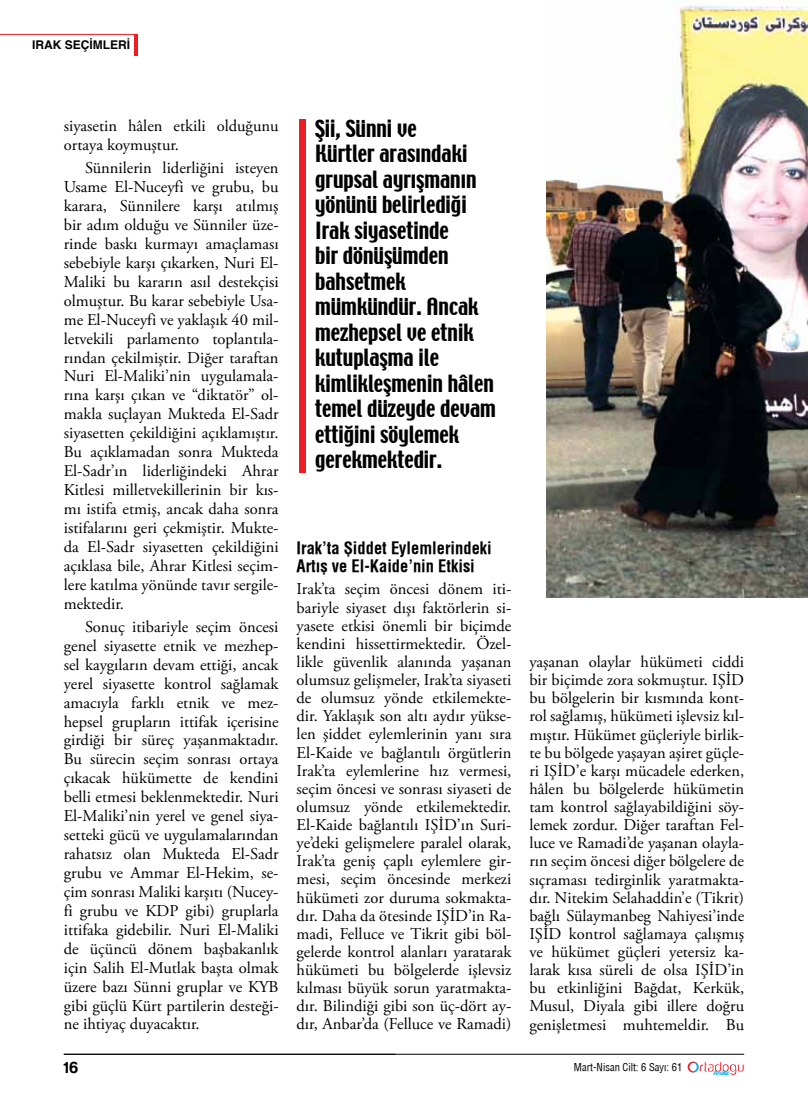
<style>
.page{position:relative;width:808px;height:1106px;background:#fff}
.page>*{position:absolute;margin:0;border:0;box-sizing:border-box;transform-origin:0 0}
.t1{font:21px/25.5px "Techno";color:#000}
.t2{font:16.5px/18.9px "Adobe Garamond Pro";color:#000;text-align:justify}
.t3{font:700 16.5px/18.1px "Helvetica Condens";color:#000}
.t4{font:16.5px "Harabara";color:#000}
.t5{font:700 12px "Helvetica";color:#000}
.t6{font:10.5px "Helvetica Condensed";color:#000}
.t7{font:6.6px "Harabara";color:#00aeef}
</style>
<div class="page">
<hr style="left:135px;top:34px;width:3px;height:21px;background:#ed1d24">
<hr style="left:0;top:34px;width:138px;height:1px;background:#ed1d24">
<hr style="left:64px;top:1054px;width:680px;height:1px;background:#000">
<svg style="left:688px;top:1061px;width:56px;height:14px"></svg>
<div style="left:299px;top:119px;width:6px;height:353px;background:#ed1d24"></div>
<img style="left:547px;top:5px;width:261px;height:592px">
<p class="t5" style="left:32px;top:35px;width:100px">IRAK SEÇİMLERİ</p>
<p class="t2" style="left:64px;top:117px;width:216px">siyasetin hâlen etkili olduğunu ortaya koymuştur.</p>
<p class="t2" style="left:64px;top:159px;width:216px;text-indent:21px">Sünnilerin liderliğini isteyen Usame El-Nuceyfi ve grubu, bu karara, Sünnilere karşı atılmış bir adım olduğu ve Sünniler üze&shy;rinde baskı kurmayı amaçlaması sebebiyle karşı çıkarken, Nuri El-Maliki bu kararın asıl destekçisi olmuştur. Bu karar sebebiyle Usa&shy;me El-Nuceyfi ve yaklaşık 40 mil&shy;letvekili parlamento toplantıla&shy;rından çekilmiştir. Diğer taraftan Nuri El-Maliki’nin uygulamala&shy;rına karşı çıkan ve “diktatör” ol&shy;makla suçlayan Mukteda El-Sadr siyasetten çekildiğini açıklamıştır.<br>Bu açıklamadan sonra Mukteda El-Sadr’ın liderliğindeki Ahrar Kitlesi milletvekillerinin bir kıs&shy;mı istifa etmiş, ancak daha sonra istifalarını geri çekmiştir. Mukte&shy;da El-Sadr siyasetten çekildiğini açıklasa bile, Ahrar Kitlesi seçim&shy;lere katılma yönünde tavır sergile&shy;mektedir.</p>
<p class="t2" style="left:64px;top:617px;width:216px;text-indent:21px">Sonuç itibariyle seçim öncesi genel siyasette etnik ve mezhep&shy;sel kaygıların devam ettiği, ancak yerel siyasette kontrol sağlamak amacıyla farklı etnik ve mez&shy;hepsel grupların ittifak içerisine girdiği bir süreç yaşanmaktadır.<br>Bu sürecin seçim sonrası ortaya çıkacak hükümette de kendini belli etmesi beklenmektedir. Nuri El-Maliki’nin yerel ve genel siya&shy;setteki gücü ve uygulamalarından rahatsız olan Mukteda El-Sadr grubu ve Ammar El-Hekim, se&shy;çim sonrası Maliki karşıtı (Nucey&shy;fi grubu ve KDP gibi) gruplarla ittifaka gidebilir. Nuri El-Maliki de üçüncü dönem başbakanlık için Salih El-Mutlak başta olmak üzere bazı Sünni gruplar ve KYB gibi güçlü Kürt partilerin desteği&shy;ne ihtiyaç duyacaktır.</p>
<p class="t1" style="left:315px;top:117px;width:182px">Şii, Sünni ve<br>Kürtler arasındaki grupsal ayrışmanın yönünü belirlediği<br>Irak siyasetinde<br>bir dönüşümden bahsetmek mümkündür. Ancak mezhepsel ve etnik kutuplaşma ile kimlikleşmenin hâlen temel düzeyde devam ettiğini söylemek gerekmektedir.</p>
<p class="t3" style="left:297px;top:538px;width:197px">Irak’ta Şiddet Eylemlerindeki<br>Artış ve El-Kaide’nin Etkisi</p>
<p class="t2" style="left:297px;top:580px;width:216px;line-height:18.1px">Irak’ta seçim öncesi dönem iti&shy;bariyle siyaset dışı faktörlerin si&shy;yasete etkisi önemli bir biçimde kendini hissettirmektedir. Özel&shy;likle güvenlik alanında yaşanan olumsuz gelişmeler, Irak’ta siyaseti de olumsuz yönde etkilemekte&shy;dir. Yaklaşık son altı aydır yükse&shy;len şiddet eylemlerinin yanı sıra El-Kaide ve bağlantılı örgütlerin Irak’ta eylemlerine hız vermesi, seçim öncesi ve sonrası siyaseti de olumsuz yönde etkilemektedir.<br>El-Kaide bağlantılı IŞİD’ın Suri&shy;ye’deki gelişmelere paralel olarak, Irak’ta geniş çaplı eylemlere gir&shy;mesi, seçim öncesinde merkezi hükümeti zor duruma sokmakta&shy;dır. Daha da ötesinde IŞİD’in Ra&shy;madi, Felluce ve Tikrit gibi böl&shy;gelerde kontrol alanları yaratarak hükümeti bu bölgelerde işlevsiz kılması büyük sorun yaratmakta&shy;dır. Bilindiği gibi son üç-dört ay&shy;dır, Anbar’da (Felluce ve Ramadi)</p>
<p class="t2" style="left:529px;top:653px;width:216px;line-height:18.1px">yaşanan olaylar hükümeti ciddi bir biçimde zora sokmuştur. IŞİD bu bölgelerin bir kısmında kont&shy;rol sağlamış, hükümeti işlevsiz kıl&shy;mıştır. Hükümet güçleriyle birlik&shy;te bu bölgede yaşayan aşiret güçle&shy;ri IŞİD’e karşı mücadele ederken, hâlen bu bölgelerde hükümetin tam kontrol sağlayabildiğini söy&shy;lemek zordur. Diğer taraftan Fel&shy;luce ve Ramadi’de yaşanan olayla&shy;rın seçim öncesi diğer bölgelere de sıçraması tedirginlik yaratmakta&shy;dır. Nitekim Selahaddin’e (Tikrit) bağlı Sülaymanbeg Nahiyesi’inde IŞİD kontrol sağlamaya çalışmış ve hükümet güçleri yetersiz ka&shy;larak kısa süreli de olsa IŞİD’in bu etkinliğini Bağdat, Kerkük, Musul, Diyala gibi illere doğru genişletmesi muhtemeldir. Bu</p>
<p class="t4" style="left:64px;top:1059px;width:16px">16</p>
<p class="t6" style="left:574px;top:1060px;width:110px">Mart-Nisan Cilt: 6 Sayı: 61</p>
<p class="t7" style="left:713px;top:1069px;width:18px">Analiz</p>
</div>
